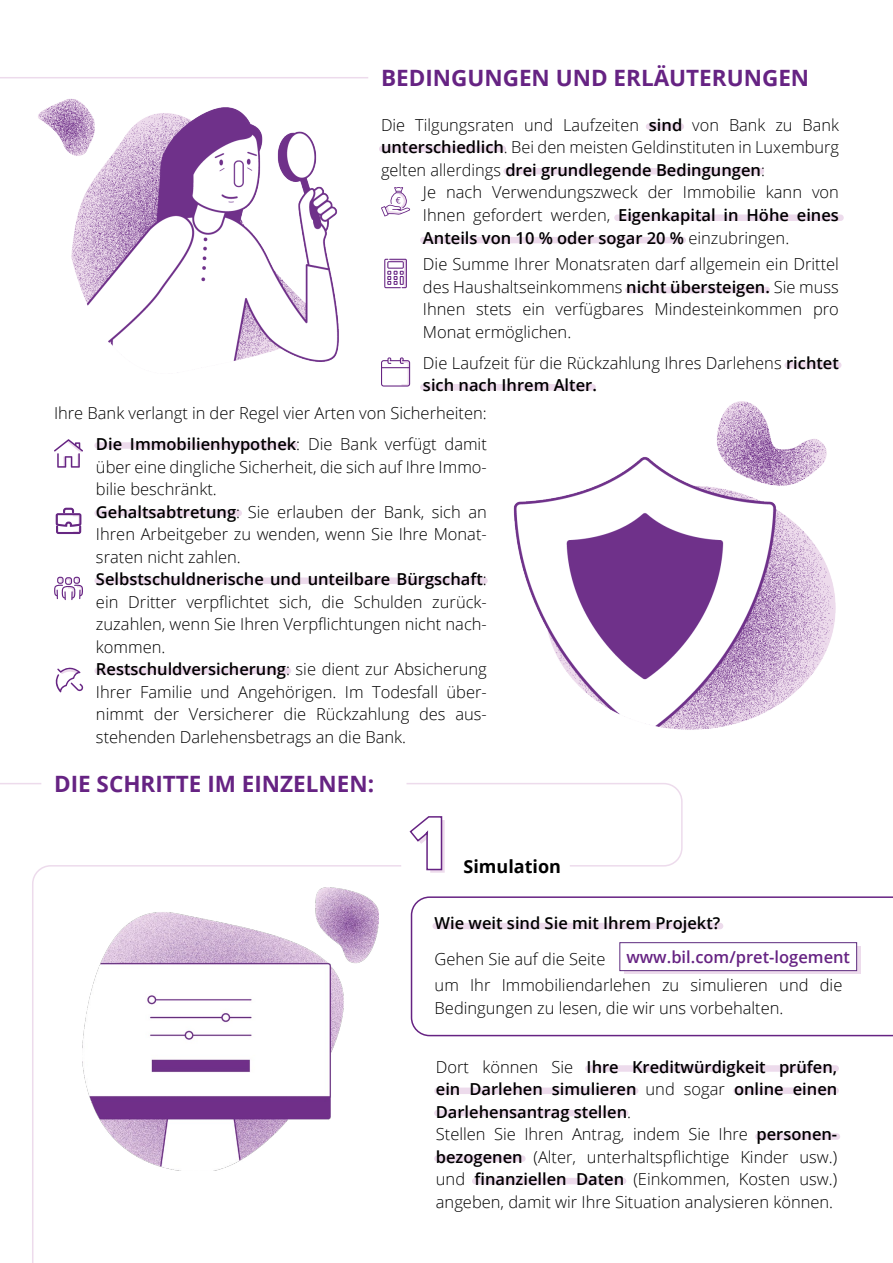
<style>
.page{position:relative;width:893px;height:1263px;background:#fff}
.page>*{position:absolute;margin:0;border:0;box-sizing:border-box;transform-origin:0 0}
.t1{font:700 22.5px "Open Sans";color:#662383}
.t2{font:700 18px "Open Sans";color:#000}
.t3{font:300 16.5px/22.5px "Open Sans";color:#000}
.t4{font:600 16.5px "Open Sans";color:#000}
.t5{font:600 16.5px "Open Sans";color:#662383}
.s1{font-weight:600}
</style>
<div class="page">
<div style="left:379px;top:146px;width:127px;height:6px;background:#eddbec;border-radius:3px"></div>
<div style="left:646px;top:123px;width:38px;height:7px;background:#eddbec;border-radius:3px"></div>
<div style="left:784px;top:362px;width:57px;height:6px;background:#eddbec;border-radius:3px"></div>
<div style="left:420px;top:237px;width:266px;height:6px;background:#eddbec;border-radius:3px"></div>
<div style="left:614px;top:214px;width:230px;height:7px;background:#eddbec;border-radius:3px"></div>
<div style="left:94px;top:442px;width:204px;height:7px;background:#eddbec;border-radius:3px"></div>
<div style="left:94px;top:510px;width:148px;height:6px;background:#eddbec;border-radius:3px"></div>
<div style="left:94px;top:577px;width:394px;height:7px;background:#eddbec;border-radius:3px"></div>
<div style="left:94px;top:667px;width:197px;height:7px;background:#eddbec;border-radius:3px"></div>
<div style="left:420px;top:384px;width:176px;height:6px;background:#eddbec;border-radius:3px"></div>
<div style="left:625px;top:287px;width:145px;height:6px;background:#eddbec;border-radius:3px"></div>
<div style="left:503px;top:168px;width:261px;height:6px;background:#eddbec;border-radius:3px"></div>
<div style="left:434px;top:1087px;width:204px;height:7px;background:#eddbec;border-radius:3px"></div>
<div style="left:585px;top:1065px;width:254px;height:7px;background:#eddbec;border-radius:3px"></div>
<div style="left:472px;top:1178px;width:154px;height:6px;background:#eddbec;border-radius:3px"></div>
<div style="left:434px;top:1155px;width:92px;height:7px;background:#eddbec;border-radius:3px"></div>
<div style="left:434px;top:1110px;width:194px;height:6px;background:#eddbec;border-radius:3px"></div>
<div style="left:733px;top:1087px;width:106px;height:7px;background:#eddbec;border-radius:3px"></div>
<div style="left:755px;top:1133px;width:85px;height:7px;background:#eddbec;border-radius:3px"></div>
<hr style="left:0;top:77px;width:368px;height:1px;background:#eddbec">
<svg style="left:381px;top:187px;width:29px;height:29px"></svg>
<svg style="left:384px;top:259px;width:23px;height:29px"></svg>
<svg style="left:381px;top:357px;width:29px;height:30px"></svg>
<svg style="left:54px;top:439px;width:29px;height:29px"></svg>
<svg style="left:56px;top:508px;width:25px;height:26px"></svg>
<svg style="left:54px;top:577px;width:29px;height:23px"></svg>
<svg style="left:55px;top:667px;width:28px;height:25px"></svg>
<hr style="left:0;top:783px;width:41px;height:1px;background:#eddbec">
<svg style="left:32px;top:865px;width:369px;height:398px"></svg>
<svg style="left:406px;top:783px;width:277px;height:90px"></svg>
<svg style="left:411px;top:896px;width:482px;height:140px"></svg>
<div style="left:624px;top:946px;width:236px;height:28px;background:linear-gradient(to right,#eddbec,#eddbec)"></div>
<div style="left:619px;top:942px;width:238px;height:29px;background:#fff;border:1px solid #5d2b7e"></div>
<img style="left:82px;top:888px;width:296px;height:282px">
<img style="left:12px;top:78px;width:356px;height:295px">
<img style="left:457px;top:384px;width:379px;height:346px">
<h1 class="t1" style="left:381px;top:62px;width:430px">BEDINGUNGEN UND ERLÄUTERUNGEN</h1>
<p class="t3" style="left:381px;top:113px;width:459px;text-align:justify">Die Tilgungsraten und Laufzeiten <span class="s1">sind</span> von Bank zu Bank <span class="s1">unterschiedlich</span>. Bei den meisten Geldinstituten in Luxemburg gelten allerdings <span class="s1">drei grundlegende Bedingungen</span>:</p>
<p class="t3" style="left:423px;top:181px;width:417px;text-align:justify">Je nach Verwendungszweck der Immobilie kann von Ihnen gefordert werden, <span class="s1">Eigenkapital in Höhe eines Anteils von 10 % oder sogar 20 %</span> einzubringen.</p>
<p class="t3" style="left:423px;top:253px;width:417px;text-align:justify">Die Summe Ihrer Monatsraten darf allgemein ein Drittel des Haushaltseinkommens <span class="s1">nicht übersteigen.</span> Sie muss Ihnen stets ein verfügbares Mindesteinkommen pro Monat ermöglichen.</p>
<p class="t3" style="left:423px;top:351px;width:417px">Die Laufzeit für die Rückzahlung Ihres Darlehens <span class="s1">richtet sich nach Ihrem Alter.</span></p>
<p class="t3" style="left:54px;top:397px;width:434px;line-height:31px;text-align:right">Ihre Bank verlangt in der Regel vier Arten von Sicherheiten:<br><span class="s1">Die Immobilienhypothek</span>: Die Bank verfügt damit</p>
<p class="t3" style="left:96px;top:455px;width:392px">über eine dingliche Sicherheit, die sich auf Ihre Immo&shy;bilie beschränkt.<br><span class="s1">Gehaltsabtretung</span>: Sie erlauben der Bank, sich an Ihren Arbeitgeber zu wenden, wenn Sie Ihre Monat&shy;sraten nicht zahlen.<br><span class="s1">Selbstschuldnerische und unteilbare Bürgschaft</span>: ein Dritter verpflichtet sich, die Schulden zurück&shy;zuzahlen, wenn Sie Ihren Verpflichtungen nicht nach&shy;kommen.<br><span class="s1">Restschuldversicherung</span>: sie dient zur Absicherung Ihrer Familie und Angehörigen. Im Todesfall über&shy;nimmt der Versicherer die Rückzahlung des aus&shy;stehenden Darlehensbetrags an die Bank.</p>
<h1 class="t1" style="left:54px;top:768px;width:322px">DIE SCHRITTE IM EINZELNEN:</h1>
<p class="t2" style="left:464px;top:853px;width:99px">Simulation</p>
<p class="t4" style="left:435px;top:912px;width:287px">Wie weit sind Sie mit Ihrem Projekt?</p>
<p class="t3" style="left:435px;top:945px;width:409px;line-height:26.7px">Gehen Sie auf die Seite<br>um Ihr Immobiliendarlehen zu simulieren und die</p>
<p class="t3" style="left:435px;top:996px;width:350px">Bedingungen zu lesen, die wir uns vorbehalten.</p>
<p class="t5" style="left:626px;top:946px;width:225px">www.bil.com/pret-logement</p>
<p class="t3" style="left:436px;top:1055px;width:403px">Dort können Sie <span class="s1">Ihre Kreditwürdigkeit prüfen, ein Darlehen simulieren</span> und sogar <span class="s1">online einen Darlehensantrag stellen</span>.<br>Stellen Sie Ihren Antrag, indem Sie Ihre <span class="s1">personen&shy;bezogenen</span> (Alter, unterhaltspflichtige Kinder usw.) und <span class="s1">finanziellen Daten</span> (Einkommen, Kosten usw.) angeben, damit wir Ihre Situation analysieren können.</p>
</div>
